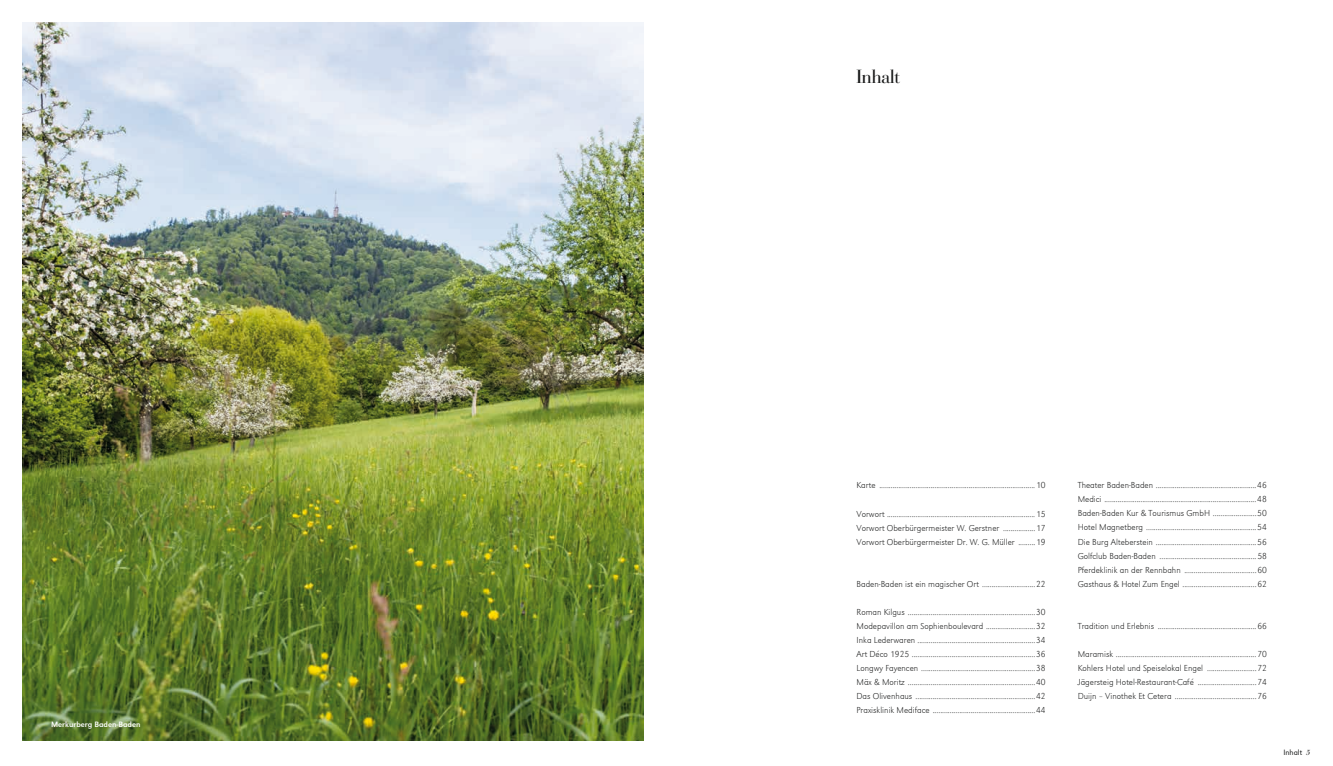
<style>
.page{position:relative;width:1333px;height:766px;background:#fff}
.page>*{position:absolute;margin:0;border:0;box-sizing:border-box;transform-origin:0 0}
.t1{font:20px "Bauer Bodoni BT";color:#151616}
.t2{font:300 expanded 9px/14px "URW Grotesk";color:#151616;text-align:justify}
.t3{font:8px "URW Grotesk";color:#fff}
.t4{font:300 8px "URW Grotesk";color:#151616}
.s1{font-family:"Bauer Bodoni BT";font-weight:400;font-style:italic}
</style>
<div class="page">
<img style="left:23px;top:23px;width:620px;height:717px">
<p class="t3" style="left:51px;top:719px;width:91px">Merkurberg Baden-Baden</p>
<h1 class="t1" style="left:856px;top:64px;width:45px">Inhalt</h1>
<p class="t2" style="left:856px;top:478px;width:190px">Karte ..................................................................................10</p>
<p class="t2" style="left:856px;top:506px;width:190px">Vorwort ..............................................................................15<br>Vorwort Oberbürgermeister W. Gerstner .................17<br>Vorwort Oberbürgermeister Dr. W. G. Müller .........19</p>
<p class="t2" style="left:856px;top:576px;width:190px">Baden-Baden ist ein magischer Ort ............................22</p>
<p class="t2" style="left:856px;top:604px;width:191px">Roman Kilgus ...................................................................30<br>Modepavillon am Sophienboulevard ..........................32<br>Inka Lederwaren ..............................................................34<br>Art Déco 1925 .................................................................36<br>Longwy Fayencen ............................................................38<br>Mäx &amp; Moritz ...................................................................40<br>Das Olivenhaus ...............................................................42<br>Praxisklinik Mediface ......................................................44</p>
<p class="t2" style="left:1077px;top:478px;width:191px">Theater Baden-Baden .....................................................46<br>Medici ................................................................................48<br>Baden-Baden Kur &amp; Tourismus GmbH .......................50<br>Hotel Magnetberg ..........................................................54<br>Die Burg Alteberstein .....................................................56<br>Golfclub Baden-Baden ...................................................58<br>Pferdeklinik an der Rennbahn ......................................60<br>Gasthaus &amp; Hotel Zum Engel .......................................62</p>
<p class="t2" style="left:1077px;top:618px;width:190px">Tradition und Erlebnis ....................................................66</p>
<p class="t2" style="left:1077px;top:646px;width:190px">Maramisk ..........................................................................70<br>Kohlers Hotel und Speiselokal Engel ..........................72<br>Jägersteig Hotel-Restaurant-Café ...............................74<br>Duijn – Vinothek Et Cetera ...........................................76</p>
<p class="t4" style="left:1283px;top:747px;width:28px">Inhalt <span class="s1">5</span></p>
</div>
